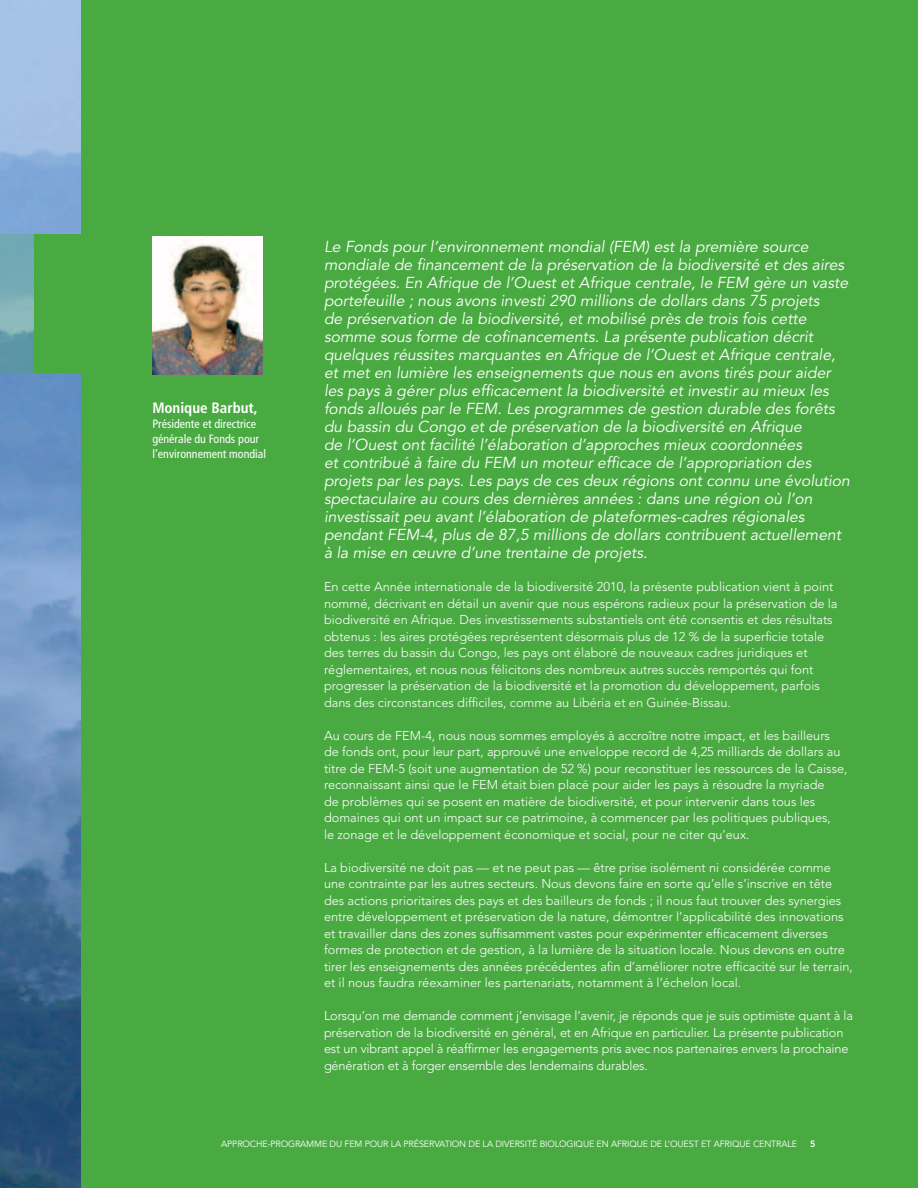
<style>
.page{position:relative;width:918px;height:1188px;background:#fff}
.page>*{position:absolute;margin:0;border:0;box-sizing:border-box;transform-origin:0 0}
.t1{font:italic 15.75px/18px "Avenir";color:#fff}
.t2{font:700 condensed 15px "Frutiger";color:#fff}
.t3{font:300 12.75px/16.5px "Avenir";color:#fff}
.t4{font:condensed 12px/15px "Frutiger";color:#fff}
.t5{font:9px "Avenir";letter-spacing:-.015em;color:#fff}
.t6{font:800 9px "Avenir";color:#fff}
</style>
<div class="page">
<img style="left:0;top:0;width:81px;height:1188px">
<div style="left:81px;top:0;width:837px;height:1188px;background:#4aaa42"></div>
<svg style="left:0;top:235px;width:34px;height:138px;background:#72a7b1"></svg>
<img style="left:152px;top:236px;width:110px;height:138px">
<div style="left:34px;top:235px;width:55px;height:138px;background:#4aaa42"></div>
<p class="t2" style="left:152px;top:399px;width:107px">Monique Barbut,</p>
<p class="t4" style="left:152px;top:416px;width:115px">Présidente et directrice générale du Fonds pour l’environnement mondial</p>
<p class="t1" style="left:324px;top:238px;width:527px">Le Fonds pour l’environnement mondial (FEM) est la première source mondiale de financement de la préservation de la biodiversité et des aires protégées. En Afrique de l’Ouest et Afrique centrale, le FEM gère un vaste portefeuille ; nous avons investi 290 millions de dollars dans 75 projets<br>de préservation de la biodiversité, et mobilisé près de trois fois cette somme sous forme de cofinancements. La présente publication décrit quelques réussites marquantes en Afrique de l’Ouest et Afrique centrale, et met en lumière les enseignements que nous en avons tirés pour aider les pays à gérer plus efficacement la biodiversité et investir au mieux les fonds alloués par le FEM. Les programmes de gestion durable des forêts du bassin du Congo et de préservation de la biodiversité en Afrique<br>de l’Ouest ont facilité l’élaboration d’approches mieux coordonnées<br>et contribué à faire du FEM un moteur efficace de l’appropriation des projets par les pays. Les pays de ces deux régions ont connu une évolution spectaculaire au cours des dernières années : dans une région où l’on investissait peu avant l’élaboration de plateformes-cadres régionales pendant FEM-4, plus de 87,5 millions de dollars contribuent actuellement à la mise en œuvre d’une trentaine de projets.</p>
<p class="t3" style="left:324px;top:579px;width:515px">En cette Année internationale de la biodiversité 2010, la présente publication vient à point nommé, décrivant en détail un avenir que nous espérons radieux pour la préservation de la biodiversité en Afrique. Des investissements substantiels ont été consentis et des résultats obtenus : les aires protégées représentent désormais plus de 12 % de la superficie totale des terres du bassin du Congo, les pays ont élaboré de nouveaux cadres juridiques et réglementaires, et nous nous félicitons des nombreux autres succès remportés qui font progresser la préservation de la biodiversité et la promotion du développement, parfois dans des circonstances difficiles, comme au Libéria et en Guinée-Bissau.</p>
<p class="t3" style="left:324px;top:727px;width:525px">Au cours de FEM-4, nous nous sommes employés à accroître notre impact, et les bailleurs de fonds ont, pour leur part, approuvé une enveloppe record de 4,25 milliards de dollars au titre de FEM-5 (soit une augmentation de 52 %) pour reconstituer les ressources de la Caisse, reconnaissant ainsi que le FEM était bien placé pour aider les pays à résoudre la myriade<br>de problèmes qui se posent en matière de biodiversité, et pour intervenir dans tous les domaines qui ont un impact sur ce patrimoine, à commencer par les politiques publiques,<br>le zonage et le développement économique et social, pour ne citer qu’eux.</p>
<p class="t3" style="left:324px;top:859px;width:530px">La biodiversité ne doit pas — et ne peut pas — être prise isolément ni considérée comme une contrainte par les autres secteurs. Nous devons faire en sorte qu’elle s’inscrive en tête des actions prioritaires des pays et des bailleurs de fonds ; il nous faut trouver des synergies entre développement et préservation de la nature, démontrer l’applicabilité des innovations et travailler dans des zones suffisamment vastes pour expérimenter efficacement diverses formes de protection et de gestion, à la lumière de la situation locale. Nous devons en outre tirer les enseignements des années précédentes afin d’améliorer notre efficacité sur le terrain, et il nous faudra réexaminer les partenariats, notamment à l’échelon local.</p>
<p class="t3" style="left:324px;top:1008px;width:530px">Lorsqu’on me demande comment j’envisage l’avenir, je réponds que je suis optimiste quant à la préservation de la biodiversité en général, et en Afrique en particulier. La présente publication est un vibrant appel à réaffirmer les engagements pris avec nos partenaires envers la prochaine génération et à forger ensemble des lendemains durables.</p>
<p class="t5" style="left:221px;top:1139px;width:578px">APPROCHE-PROGRAMME DU FEM POUR LA PRÉSERVATION DE LA DIVERSITÉ BIOLOGIQUE EN AFRIQUE DE L’OUEST ET AFRIQUE CENTRALE</p>
<p class="t6" style="left:810px;top:1139px;width:7px">5</p>
</div>
